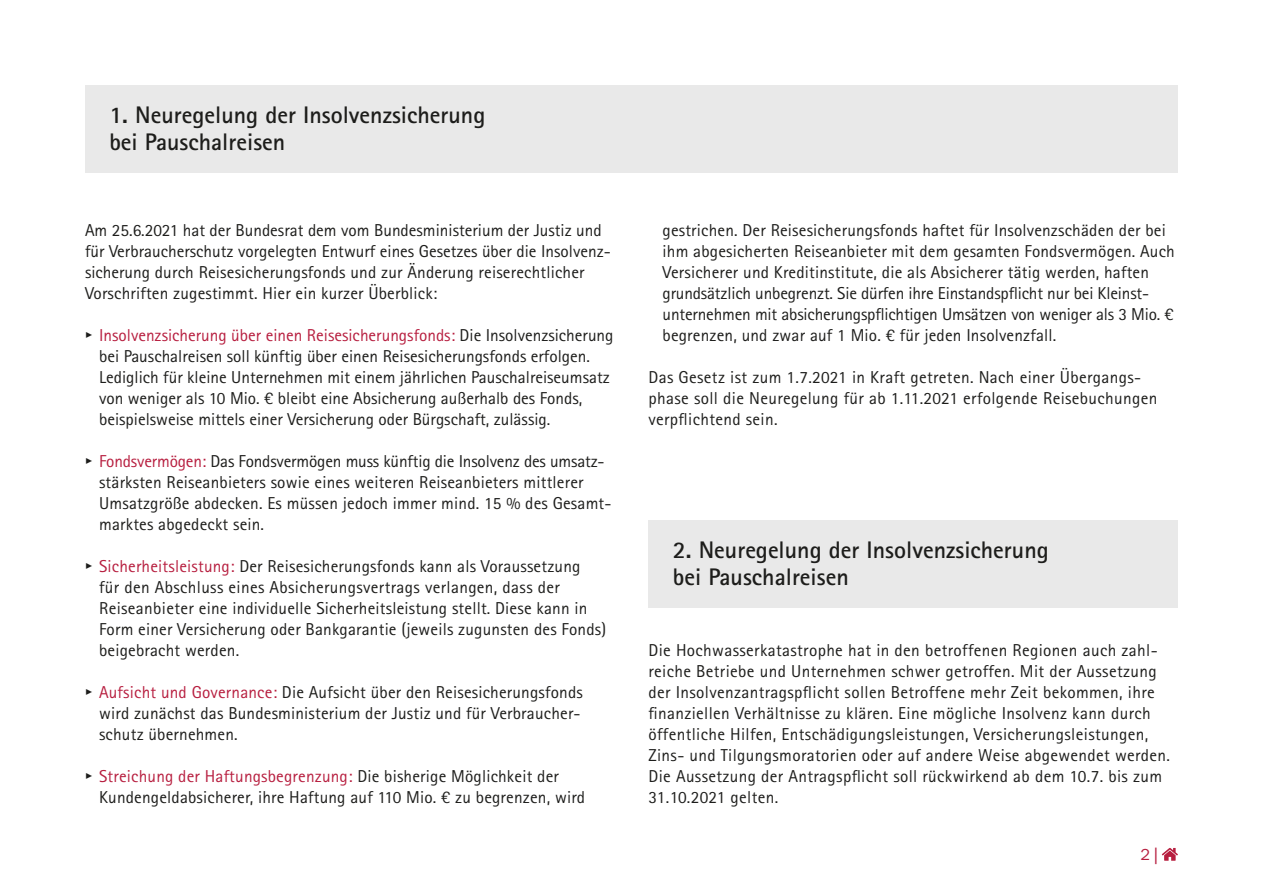
<style>
.page{position:relative;width:1263px;height:893px;background:#fff}
.page>*{position:absolute;margin:0;border:0;box-sizing:border-box;transform-origin:0 0}
.t1{font:700 24px/27px "Rotis Sans Serif Std";color:#1d1d1b}
.t2{font:17.25px/21px "Rotis Sans Serif Std";letter-spacing:.01em;color:#1d1d1b}
.t3{font:16.5px "Franklin Gothic Itc T";color:#b71e3f}
.s1{font-family:"Dingbests";font-size:12px}
.s2{color:#b71e3f}
.s3{font-family:"News Gothic Std"}
</style>
<div class="page">
<div style="left:648px;top:520px;width:530px;height:88px;background:#e9e9e9"></div>
<div style="left:585px;top:85px;width:593px;height:88px;background:#e9e9e9"></div>
<svg style="left:1162px;top:848px;width:16px;height:13px"></svg>
<div style="left:85px;top:85px;width:529px;height:88px;background:#e9e9e9"></div>
<h1 class="t1" style="left:109px;top:101px;width:377px">1. Neuregelung der Insolvenzsicherung bei Pauschalreisen</h1>
<p class="t2" style="left:85px;top:219px;width:527px">Am 25.6.2021 hat der Bundesrat dem vom Bundesministerium der Justiz und für Verbraucherschutz vorgelegten Entwurf eines Gesetzes über die Insolvenz&shy;sicherung durch Reisesicherungsfonds und zur Änderung reiserechtlicher Vorschriften zugestimmt. Hier ein kurzer Überblick:</p>
<p class="t2" style="left:99px;top:324px;width:516px;text-indent:-14px"><span class="s1">&gt;</span> <span class="s2">Insolvenzsicherung über einen Reisesicherungsfonds:</span> Die Insolvenzsicherung bei Pauschalreisen soll künftig über einen Reisesicherungsfonds erfolgen.<br>Lediglich für kleine Unternehmen mit einem jährlichen Pauschalreiseumsatz von weniger als 10 Mio. € bleibt eine Absicherung außerhalb des Fonds, beispielsweise mittels einer Versicherung oder Bürgschaft, zulässig.</p>
<p class="t2" style="left:99px;top:450px;width:514px;text-indent:-14px"><span class="s1">&gt;</span> <span class="s2">Fondsvermögen:</span> Das Fondsvermögen muss künftig die Insolvenz des umsatz&shy;stärksten Reiseanbieters sowie eines weiteren Reiseanbieters mittlerer Umsatzgröße abdecken. Es müssen jedoch immer mind. 15 % des Gesamt&shy;marktes abgedeckt sein.</p>
<p class="t2" style="left:99px;top:555px;width:509px;text-indent:-14px"><span class="s1">&gt;</span> <span class="s2">Sicherheitsleistung:</span> Der Reisesicherungsfonds kann als Voraussetzung<br>für den Abschluss eines Absicherungsvertrags verlangen, dass der Reiseanbieter eine individuelle Sicherheitsleistung stellt. Diese kann in Form einer Versicherung oder Bankgarantie (jeweils zugunsten des Fonds) beigebracht werden.</p>
<p class="t2" style="left:99px;top:681px;width:485px;text-indent:-14px"><span class="s1">&gt;</span> <span class="s2">Aufsicht und Governance:</span> Die Aufsicht über den Reisesicherungsfonds wird zunächst das Bundesministerium der Justiz und für Verbraucher&shy;schutz übernehmen.</p>
<p class="t2" style="left:99px;top:765px;width:488px;text-indent:-14px"><span class="s1">&gt;</span> <span class="s2">Streichung der Haftungsbegrenzung:</span> Die bisherige Möglichkeit der<br>Kundengeldabsicherer, ihre Haftung auf 110 Mio. € zu begrenzen, wird</p>
<p class="t2" style="left:662px;top:219px;width:514px">gestrichen. Der Reisesicherungsfonds haftet für Insolvenzschäden der bei ihm abgesicherten Reiseanbieter mit dem gesamten Fondsvermögen. Auch Versicherer und Kreditinstitute, die als Absicherer tätig werden, haften grundsätzlich unbegrenzt. Sie dürfen ihre Einstandspflicht nur bei Kleinst&shy;unternehmen mit absicherungspflichtigen Umsätzen von weniger als 3 Mio. € begrenzen, und zwar auf 1 Mio. € für jeden Insolvenzfall.</p>
<p class="t2" style="left:648px;top:366px;width:510px">Das Gesetz ist zum 1.7.2021 in Kraft getreten. Nach einer Übergangs&shy;phase soll die Neuregelung für ab 1.11.2021 erfolgende Reisebuchungen verpflichtend sein.</p>
<h1 class="t1" style="left:673px;top:535px;width:377px">2. Neuregelung der Insolvenzsicherung bei Pauschalreisen</h1>
<p class="t2" style="left:648px;top:639px;width:523px">Die Hochwasserkatastrophe hat in den betroffenen Regionen auch zahl&shy;reiche Betriebe und Unternehmen schwer getroffen. Mit der Aussetzung der Insolvenzantragspflicht sollen Betroffene mehr Zeit bekommen, ihre finanziellen Verhältnisse zu klären. Eine mögliche Insolvenz kann durch öffentliche Hilfen, Entschädigungsleistungen, Versicherungsleistungen, Zins- und Tilgungsmoratorien oder auf andere Weise abgewendet werden.<br>Die Aussetzung der Antragspflicht soll rückwirkend ab dem 10.7. bis zum 31.10.2021 gelten.</p>
<p class="t3" style="left:1140px;top:845px;width:19px">2 <span class="s3">|</span></p>
</div>
